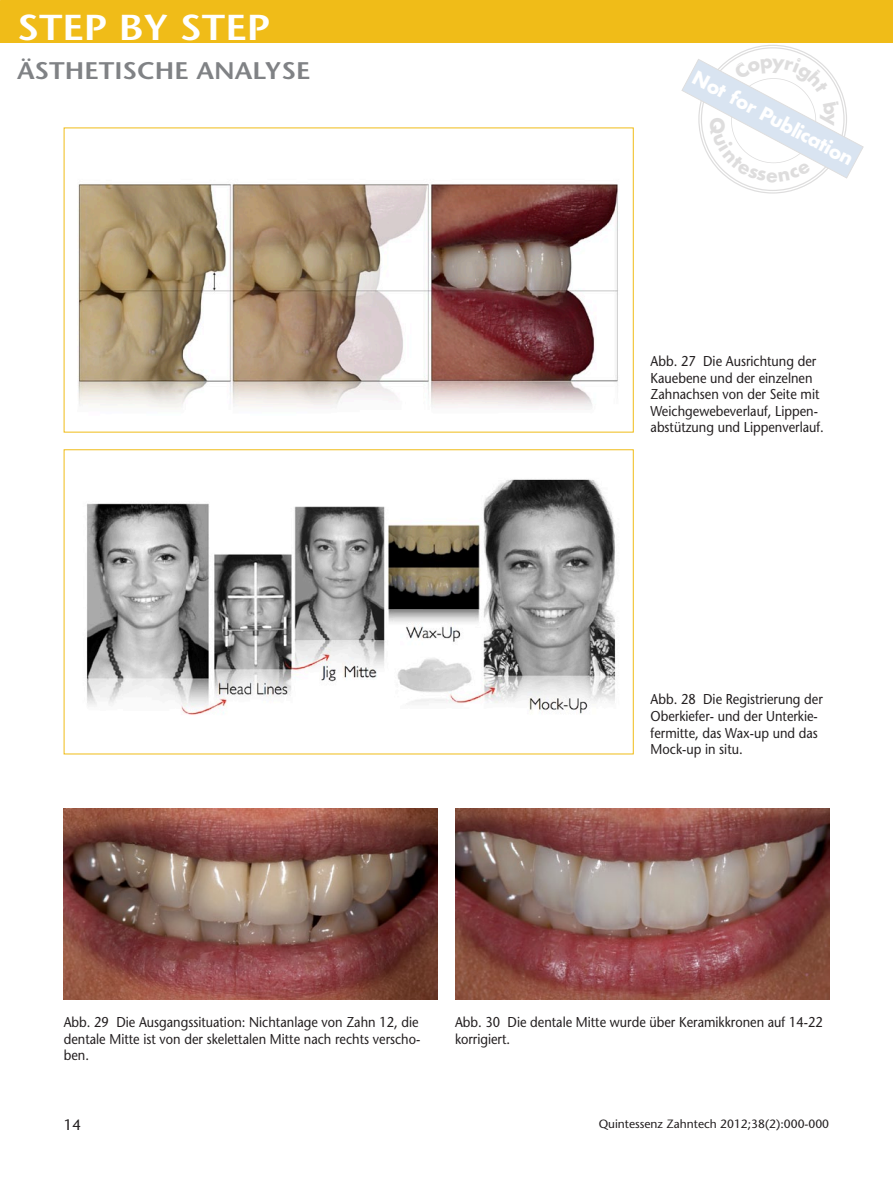
<style>
.page{position:relative;width:893px;height:1191px;background:#fff}
.page>*{position:absolute;margin:0;border:0;box-sizing:border-box;transform-origin:0 0}
.t1{font:600 36px "Stone Sans Std";color:#fff;scale:1.1 1}
.t2{font:600 24px "Stone Sans Std";letter-spacing:.065em;color:#808285;scale:1.1 1}
.t3{font:700 21px "Futura T";color:#fff}
.t4{font:500 15px "Stone Sans Std";color:#231f20}
.t5{font:500 14.25px/16.5px "Stone Sans Std";color:#231f20;scale:.9 1}
.t6{font:500 12px "Stone Sans Std";color:#231f20}
</style>
<div class="page">
<div style="left:0;top:0;width:893px;height:43px;background:#f0bc18"></div>
<img style="left:78px;top:184px;width:540px;height:224px">
<img style="left:86px;top:479px;width:530px;height:236px">
<img style="left:64px;top:808px;width:374px;height:191px">
<img style="left:455px;top:808px;width:374px;height:191px">
<svg style="left:681px;top:45px;width:183px;height:149px"></svg>
<h1 class="t1" style="left:17px;top:6px;width:232px">STEP BY STEP</h1>
<h2 class="t2" style="left:17px;top:56px;width:268px">ÄSTHETISCHE ANALYSE</h2>
<h3 class="t3" style="left:700px;top:65px;width:181px;rotate:28deg">Not for Publication</h3>
<p class="t5" style="left:651px;top:353px;width:194px">Abb. 27 Die Ausrichtung der<br>Kauebene und der einzelnen<br>Zahnachsen von der Seite mit<br>Weichgewebeverlauf, Lippen&shy;abstützung und Lippenverlauf.</p>
<p class="t5" style="left:651px;top:691px;width:193px">Abb. 28 Die Registrierung der<br>Oberkiefer- und der Unterkie&shy;fermitte, das Wax-up und das<br>Mock-up in situ.</p>
<p class="t5" style="left:64px;top:1014px;width:398px">Abb. 29 Die Ausgangssituation: Nichtanlage von Zahn 12, die dentale Mitte ist von der skelettalen Mitte nach rechts verscho&shy;ben.</p>
<p class="t5" style="left:455px;top:1014px;width:410px">Abb. 30 Die dentale Mitte wurde über Keramikkronen auf 14-22 korrigiert.</p>
<p class="t4" style="left:64px;top:1115px;width:19px">14</p>
<p class="t6" style="left:599px;top:1116px;width:232px">Quintessenz Zahntech 2012;38(2):000-000</p>
</div>
